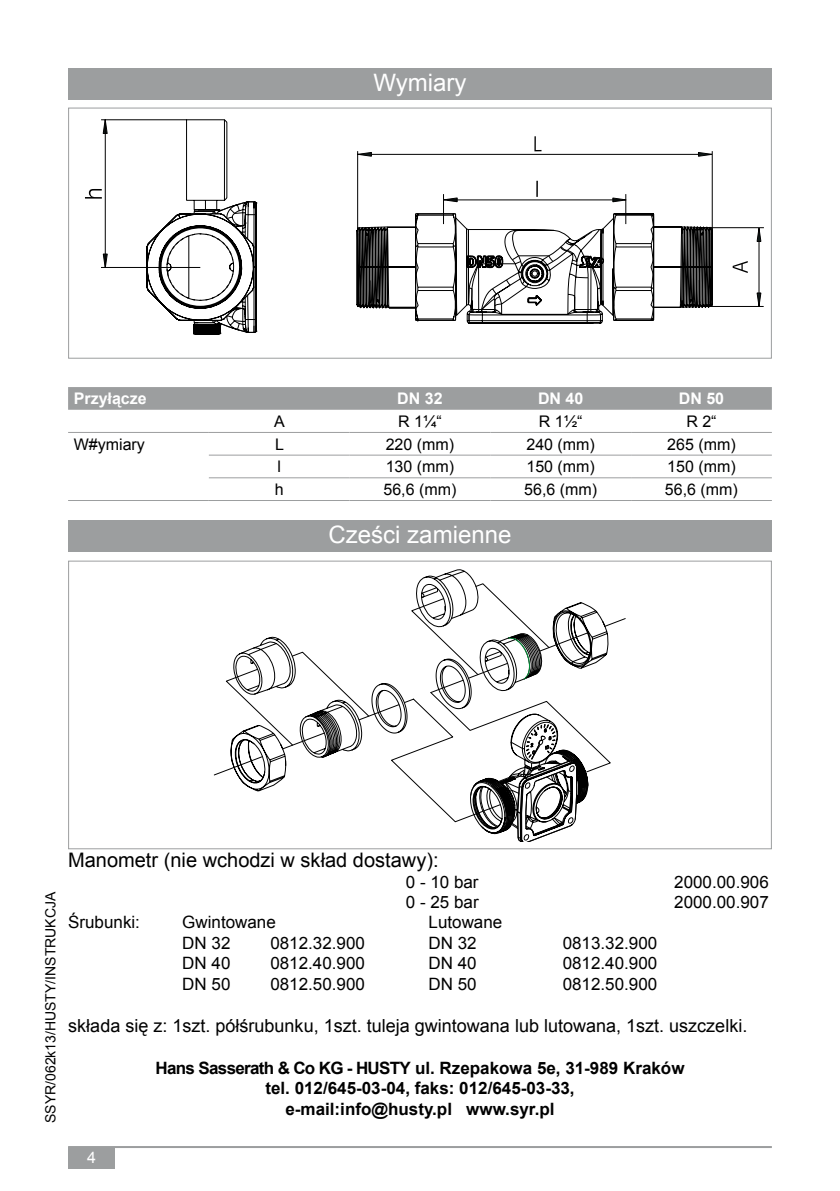
<style>
.page{position:relative;width:840px;height:1191px;background:#fff}
.page>*{position:absolute;margin:0;border:0;box-sizing:border-box;transform-origin:0 0}
.t1{font:24px "Arial";color:#fff}
.t2{font:20px "Arial";color:#000}
.t3{font:18px "Arial";color:#000}
.t4{font:17px "Arial";color:#000}
.t5{font:700 17px/20.6px "Arial";color:#000;text-align:center}
.t6{font:16px "Arial";color:#000}
.t7{font:700 16px "Arial";color:#fff}
.t8{font:16px "Arial";color:#fff}
.t9{font:14px "Arial";color:#000}
</style>
<div class="page">
<hr style="left:68px;top:1146px;width:703px;height:2px;background:#9c9e9f">
<div style="left:68px;top:1147px;width:47px;height:21px;background:#9c9e9f"></div>
<div style="left:68px;top:68px;width:703px;height:31px;background:#9c9e9f"></div>
<div style="left:68px;top:108px;width:703px;height:251px;border:1px solid #9c9e9f"></div>
<div style="left:68px;top:520px;width:703px;height:31px;background:#9c9e9f"></div>
<div style="left:68px;top:387px;width:703px;height:23px;background:#9c9e9f"></div>
<hr style="left:68px;top:432px;width:141px;height:1px;background:#9c9e9f">
<hr style="left:209px;top:432px;width:140px;height:1px;background:#9c9e9f">
<hr style="left:349px;top:432px;width:141px;height:1px;background:#9c9e9f">
<hr style="left:490px;top:432px;width:140px;height:1px;background:#9c9e9f">
<hr style="left:630px;top:432px;width:141px;height:1px;background:#9c9e9f">
<hr style="left:209px;top:454px;width:140px;height:1px;background:#9c9e9f">
<hr style="left:349px;top:454px;width:141px;height:1px;background:#9c9e9f">
<hr style="left:490px;top:454px;width:140px;height:1px;background:#9c9e9f">
<hr style="left:630px;top:454px;width:141px;height:1px;background:#9c9e9f">
<hr style="left:209px;top:477px;width:140px;height:1px;background:#9c9e9f">
<hr style="left:349px;top:477px;width:141px;height:1px;background:#9c9e9f">
<hr style="left:490px;top:477px;width:140px;height:1px;background:#9c9e9f">
<hr style="left:630px;top:477px;width:141px;height:1px;background:#9c9e9f">
<hr style="left:209px;top:500px;width:140px;height:1px;background:#9c9e9f">
<hr style="left:349px;top:500px;width:141px;height:1px;background:#9c9e9f">
<hr style="left:490px;top:500px;width:140px;height:1px;background:#9c9e9f">
<hr style="left:630px;top:500px;width:141px;height:1px;background:#9c9e9f">
<hr style="left:68px;top:500px;width:141px;height:1px;background:#9c9e9f">
<svg style="left:85px;top:119px;width:172px;height:215px"></svg>
<svg style="left:534px;top:136px;width:7px;height:15px"></svg>
<svg style="left:536px;top:181px;width:1px;height:16px"></svg>
<hr style="left:443px;top:194px;width:1px;height:30px;background:#000">
<hr style="left:625px;top:194px;width:1px;height:30px;background:#000">
<hr style="left:701px;top:227px;width:62px;height:1px;background:#000">
<svg style="left:444px;top:197px;width:13px;height:5px"></svg>
<svg style="left:612px;top:197px;width:15px;height:5px"></svg>
<hr style="left:357px;top:151px;width:1px;height:79px;background:#000">
<hr style="left:711px;top:151px;width:1px;height:79px;background:#000">
<hr style="left:357px;top:154px;width:354px;height:1px;background:#000">
<svg style="left:357px;top:152px;width:15px;height:5px"></svg>
<svg style="left:697px;top:152px;width:16px;height:5px"></svg>
<hr style="left:701px;top:306px;width:62px;height:1px;background:#000">
<hr style="left:758px;top:228px;width:1px;height:78px;background:#000">
<hr style="left:447px;top:199px;width:173px;height:1px;background:#000">
<svg style="left:756px;top:227px;width:5px;height:15px"></svg>
<svg style="left:756px;top:292px;width:5px;height:14px"></svg>
<svg style="left:732px;top:261px;width:15px;height:12px"></svg>
<svg style="left:356px;top:213px;width:356px;height:111px"></svg>
<svg style="left:418px;top:569px;width:57px;height:14px"></svg>
<svg style="left:455px;top:822px;width:120px;height:19px"></svg>
<svg style="left:225px;top:583px;width:386px;height:239px"></svg>
<h1 class="t1" style="left:373px;top:67px;width:95px">Wymiary</h1>
<p class="t7" style="left:74px;top:388px;width:74px">Przyłącze</p>
<p class="t7" style="left:397px;top:388px;width:47px">DN 32</p>
<p class="t7" style="left:537px;top:388px;width:47px">DN 40</p>
<p class="t7" style="left:678px;top:388px;width:47px">DN 50</p>
<p class="t6" style="left:274px;top:410px;width:12px">A</p>
<p class="t6" style="left:398px;top:410px;width:45px">R 1¼“</p>
<p class="t6" style="left:538px;top:410px;width:45px">R 1½“</p>
<p class="t6" style="left:686px;top:410px;width:32px">R 2“</p>
<p class="t6" style="left:74px;top:434px;width:73px">W#ymiary</p>
<p class="t6" style="left:275px;top:433px;width:10px">L</p>
<p class="t6" style="left:385px;top:433px;width:70px">220 (mm)</p>
<p class="t6" style="left:526px;top:433px;width:70px">240 (mm)</p>
<p class="t6" style="left:666px;top:433px;width:70px">265 (mm)</p>
<p class="t6" style="left:277px;top:456px;width:5px">l</p>
<p class="t6" style="left:385px;top:456px;width:70px">130 (mm)</p>
<p class="t6" style="left:526px;top:456px;width:70px">150 (mm)</p>
<p class="t6" style="left:666px;top:456px;width:70px">150 (mm)</p>
<p class="t6" style="left:274px;top:479px;width:10px">h</p>
<p class="t6" style="left:383px;top:479px;width:74px">56,6 (mm)</p>
<p class="t6" style="left:524px;top:479px;width:74px">56,6 (mm)</p>
<p class="t6" style="left:664px;top:479px;width:74px">56,6 (mm)</p>
<h1 class="t1" style="left:328px;top:519px;width:184px">Cześci zamienne</h1>
<p class="t9" style="left:41px;top:1123px;width:233px;rotate:-90deg">SSYR/062k13/HUSTY/INSTRUKCJA</p>
<p class="t2" style="left:68px;top:847px;width:372px">Manometr (nie wchodzi w skład dostawy):</p>
<p class="t4" style="left:405px;top:870px;width:74px">0 - 10 bar</p>
<p class="t4" style="left:674px;top:870px;width:96px">2000.00.906</p>
<p class="t4" style="left:405px;top:891px;width:74px">0 - 25 bar</p>
<p class="t4" style="left:674px;top:891px;width:96px">2000.00.907</p>
<p class="t4" style="left:68px;top:911px;width:73px">Śrubunki:</p>
<p class="t4" style="left:182px;top:911px;width:95px">Gwintowane</p>
<p class="t4" style="left:428px;top:911px;width:75px">Lutowane</p>
<p class="t4" style="left:182px;top:931px;width:50px">DN 32</p>
<p class="t4" style="left:270px;top:931px;width:96px">0812.32.900</p>
<p class="t4" style="left:428px;top:931px;width:50px">DN 32</p>
<p class="t4" style="left:562px;top:931px;width:96px">0813.32.900</p>
<p class="t4" style="left:182px;top:952px;width:50px">DN 40</p>
<p class="t4" style="left:270px;top:952px;width:96px">0812.40.900</p>
<p class="t4" style="left:428px;top:952px;width:50px">DN 40</p>
<p class="t4" style="left:562px;top:952px;width:96px">0812.40.900</p>
<p class="t4" style="left:182px;top:972px;width:50px">DN 50</p>
<p class="t4" style="left:270px;top:972px;width:96px">0812.50.900</p>
<p class="t4" style="left:428px;top:972px;width:50px">DN 50</p>
<p class="t4" style="left:562px;top:972px;width:96px">0812.50.900</p>
<p class="t3" style="left:68px;top:1013px;width:680px">składa się z: 1szt. półśrubunku, 1szt. tuleja gwintowana lub lutowana, 1szt. uszczelki.</p>
<p class="t8" style="left:87px;top:1146px;width:10px">4</p>
<p class="t5" style="left:155px;top:1058px;width:530px">Hans Sasserath &amp; Co KG - HUSTY ul. Rzepakowa 5e, 31-989 Kraków tel. 012/645-03-04, faks: 012/645-03-33,<br>e-mail:info@husty.pl www.syr.pl</p>
</div>
